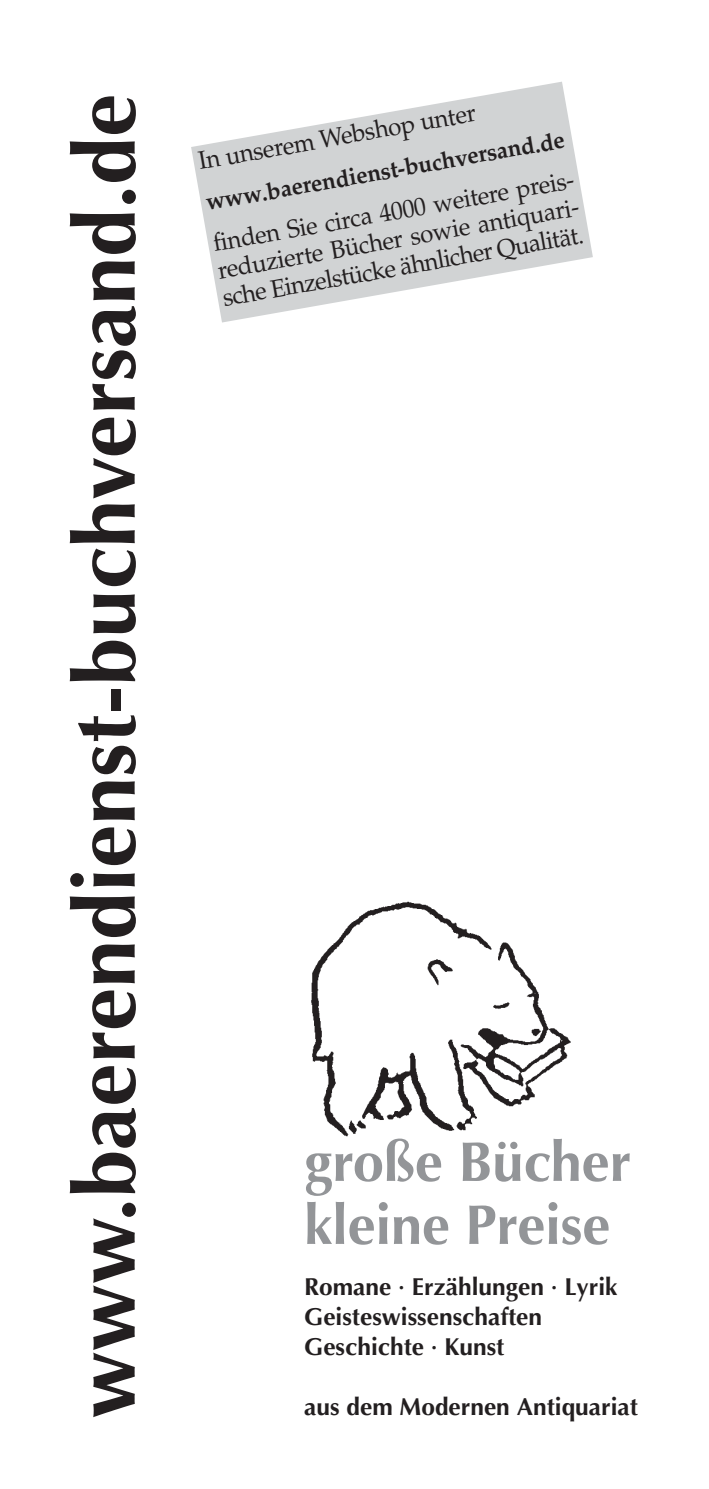
<style>
.page{position:relative;width:709px;height:1489px;background:#fff}
.page>*{position:absolute;margin:0;border:0;box-sizing:border-box;transform-origin:0 0}
.t1{font:700 86.25px "Optima";color:#231f20}
.t2{font:700 56px/63px "Optima";color:#939598}
.t3{font:25.25px/27.8px "Palatino";color:#231f20;text-align:justify;scale:.95 1}
.t4{font:700 24.5px/30px "Optima";color:#231f20}
.t5{font:700 24px "Palatino";color:#231f20;scale:.95 1}
</style>
<div class="page">
<img style="left:311px;top:901px;width:260px;height:236px">
<svg style="left:191px;top:82px;width:402px;height:240px;fill:#d1d3d4"></svg>
<h1 class="t1" style="left:70px;top:1418px;width:1325px;rotate:-90deg">www.baerendienst-buchversand.de</h1>
<p class="t3" style="left:197px;top:150px;width:297px;rotate:-10deg">In unserem Webshop unter</p>
<p class="t5" style="left:204px;top:193px;width:384px;rotate:-10deg">www.baerendienst-buchversand.de</p>
<p class="t3" style="left:211px;top:232px;width:392px;rotate:-10deg">finden Sie circa 4000 weitere preis&shy;reduzierte Bücher sowie antiquari&shy;sche Einzelstücke ähnlicher Qualität.</p>
<h2 class="t2" style="left:304px;top:1135px;width:328px">große Bücher kleine Preise</h2>
<p class="t4" style="left:304px;top:1273px;width:315px">Romane · Erzählungen · Lyrik<br>Geisteswissenschaften<br>Geschichte · Kunst</p>
<p class="t4" style="left:304px;top:1393px;width:335px">aus dem Modernen Antiquariat</p>
</div>
